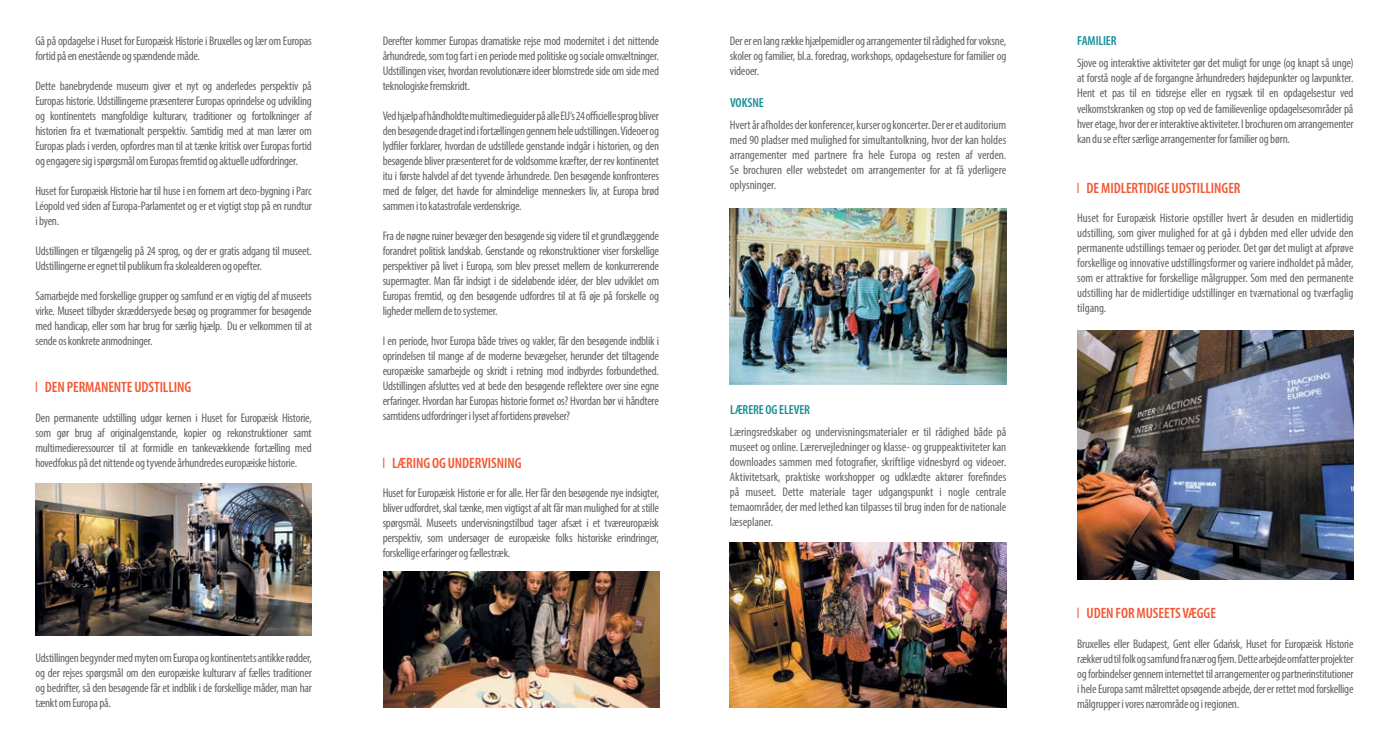
<style>
.page{position:relative;width:1389px;height:745px;background:#fff}
.page>*{position:absolute;margin:0;border:0;box-sizing:border-box;transform-origin:0 0}
.Titre_Orange{font:600 condensed 15px "Myriad Pro";letter-spacing:-.005em;color:#f15632}
.t1{font:600 condensed 13.12px "Myriad Pro";letter-spacing:-.01em;color:#148d94}
.body{font:condensed 12.5px/15px "Myriad Pro";letter-spacing:-.02em;color:#636466;text-align:justify}
</style>
<div class="page">
<img style="left:36px;top:483px;width:276px;height:152px">
<img style="left:383px;top:571px;width:276px;height:136px">
<img style="left:730px;top:209px;width:276px;height:175px">
<img style="left:730px;top:542px;width:276px;height:165px">
<img style="left:1077px;top:330px;width:277px;height:248px">
<p class="body" style="left:35px;top:33px;width:278px">Gå på opdagelse i Huset for Europæisk Historie i Bruxelles og lær om Europas fortid på en enestående og spændende måde.</p>
<p class="body" style="left:35px;top:78px;width:278px">Dette banebrydende museum giver et nyt og anderledes perspektiv på Europas historie. Udstillingerne præsenterer Europas oprindelse og udvikling og kontinentets mangfoldige kulturarv, traditioner og fortolkninger af historien fra et tværnationalt perspektiv. Samtidig med at man lærer om Europas plads i verden, opfordres man til at tænke kritisk over Europas fortid og engagere sig i spørgsmål om Europas fremtid og aktuelle udfordringer.</p>
<p class="body" style="left:35px;top:183px;width:278px">Huset for Europæisk Historie har til huse i en fornem art deco-bygning i Parc Léopold ved siden af Europa-Parlamentet og er et vigtigt stop på en rundtur i byen.</p>
<p class="body" style="left:35px;top:243px;width:278px">Udstillingen er tilgængelig på 24 sprog, og der er gratis adgang til museet.<br>Udstillingerne er egnet til publikum fra skolealderen og opefter.</p>
<p class="body" style="left:35px;top:288px;width:278px">Samarbejde med forskellige grupper og samfund er en vigtig del af museets virke. Museet tilbyder skræddersyede besøg og programmer for besøgende med handicap, eller som har brug for særlig hjælp. Du er velkommen til at sende os konkrete anmodninger.</p>
<p class="Titre_Orange" style="left:35px;top:379px;width:157px">❘ DEN PERMANENTE UDSTILLING</p>
<p class="body" style="left:35px;top:409px;width:278px">Den permanente udstilling udgør kernen i Huset for Europæisk Historie, som gør brug af originalgenstande, kopier og rekonstruktioner samt multimedieressourcer til at formidle en tankevækkende fortælling med hovedfokus på det nittende og tyvende århundredes europæiske historie.</p>
<p class="body" style="left:35px;top:649px;width:278px">Udstillingen begynder med myten om Europa og kontinentets antikke rødder, og der rejses spørgsmål om den europæiske kulturarv af fælles traditioner og bedrifter, så den besøgende får et indblik i de forskellige måder, man har tænkt om Europa på.</p>
<p class="body" style="left:383px;top:33px;width:278px">Derefter kommer Europas dramatiske rejse mod modernitet i det nittende århundrede, som tog fart i en periode med politiske og sociale omvæltninger.<br>Udstillingen viser, hvordan revolutionære ideer blomstrede side om side med teknologiske fremskridt.</p>
<p class="body" style="left:383px;top:108px;width:278px">Ved hjælp af håndholdte multimedieguider på alle EU’s 24 officielle sprog bliver den besøgende draget ind i fortællingen gennem hele udstillingen. Videoer og lydfiler forklarer, hvordan de udstillede genstande indgår i historien, og den besøgende bliver præsenteret for de voldsomme kræfter, der rev kontinentet itu i første halvdel af det tyvende århundrede. Den besøgende konfronteres med de følger, det havde for almindelige menneskers liv, at Europa brød sammen i to katastrofale verdenskrige.</p>
<p class="body" style="left:383px;top:228px;width:278px">Fra de nøgne ruiner bevæger den besøgende sig videre til et grundlæggende forandret politisk landskab. Genstande og rekonstruktioner viser forskellige perspektiver på livet i Europa, som blev presset mellem de konkurrerende supermagter. Man får indsigt i de sideløbende idéer, der blev udviklet om Europas fremtid, og den besøgende udfordres til at få øje på forskelle og ligheder mellem de to systemer.</p>
<p class="body" style="left:383px;top:333px;width:278px">I en periode, hvor Europa både trives og vakler, får den besøgende indblik i oprindelsen til mange af de moderne bevægelser, herunder det tiltagende europæiske samarbejde og skridt i retning mod indbyrdes forbundethed.<br>Udstillingen afsluttes ved at bede den besøgende reflektere over sine egne erfaringer. Hvordan har Europas historie formet os? Hvordan bør vi håndtere samtidens udfordringer i lyset af fortidens prøvelser?</p>
<p class="Titre_Orange" style="left:383px;top:454px;width:140px">❘ LÆRING OG UNDERVISNING</p>
<p class="body" style="left:383px;top:484px;width:278px">Huset for Europæisk Historie er for alle. Her får den besøgende nye indsigter, bliver udfordret, skal tænke, men vigtigst af alt får man mulighed for at stille spørgsmål. Museets undervisningstilbud tager afsæt i et tværeuropæisk perspektiv, som undersøger de europæiske folks historiske erindringer, forskellige erfaringer og fællestræk.</p>
<p class="body" style="left:730px;top:33px;width:278px">Der er en lang række hjælpemidler og arrangementer til rådighed for voksne, skoler og familier, bl.a. foredrag, workshops, opdagelsesture for familier og videoer.</p>
<p class="t1" style="left:730px;top:95px;width:35px">VOKSNE</p>
<p class="body" style="left:730px;top:117px;width:278px">Hvert år afholdes der konferencer, kurser og koncerter. Der er et auditorium med 90 pladser med mulighed for simultantolkning, hvor der kan holdes arrangementer med partnere fra hele Europa og resten af verden.<br>Se brochuren eller webstedet om arrangementer for at få yderligere oplysninger.</p>
<p class="t1" style="left:730px;top:402px;width:81px">LÆRERE OG ELEVER</p>
<p class="body" style="left:730px;top:424px;width:278px">Læringsredskaber og undervisningsmaterialer er til rådighed både på museet og online. Lærervejledninger og klasse- og gruppeaktiviteter kan downloades sammen med fotografier, skriftlige vidnesbyrd og videoer.<br>Aktivitetsark, praktiske workshopper og udklædte aktører forefindes på museet. Dette materiale tager udgangspunkt i nogle centrale temaområder, der med lethed kan tilpasses til brug inden for de nationale læseplaner.</p>
<p class="t1" style="left:1077px;top:34px;width:41px">FAMILIER</p>
<p class="body" style="left:1077px;top:56px;width:278px">Sjove og interaktive aktiviteter gør det muligt for unge (og knapt så unge) at forstå nogle af de forgangne århundreders højdepunkter og lavpunkter.<br>Hent et pas til en tidsrejse eller en rygsæk til en opdagelsestur ved velkomstskranken og stop op ved de familievenlige opdagelsesområder på hver etage, hvor der er interaktive aktiviteter. I brochuren om arrangementer kan du se efter særlige arrangementer for familier og børn.</p>
<p class="Titre_Orange" style="left:1077px;top:179px;width:165px">❘ DE MIDLERTIDIGE UDSTILLINGER</p>
<p class="body" style="left:1077px;top:210px;width:278px">Huset for Europæisk Historie opstiller hvert år desuden en midlertidig udstilling, som giver mulighed for at gå i dybden med eller udvide den permanente udstillings temaer og perioder. Det gør det muligt at afprøve forskellige og innovative udstillingsformer og variere indholdet på måder, som er attraktive for forskellige målgrupper. Som med den permanente udstilling har de midlertidige udstillinger en tværnational og tværfaglig tilgang.</p>
<p class="Titre_Orange" style="left:1077px;top:605px;width:140px">❘ UDEN FOR MUSEETS VÆGGE</p>
<p class="body" style="left:1077px;top:635px;width:278px">Bruxelles eller Budapest, Gent eller Gdańsk, Huset for Europæisk Historie rækker ud til folk og samfund fra nær og fjern. Dette arbejde omfatter projekter og forbindelser gennem internettet til arrangementer og partnerinstitutioner i hele Europa samt målrettet opsøgende arbejde, der er rettet mod forskellige målgrupper i vores nærområde og i regionen.</p>
</div>
